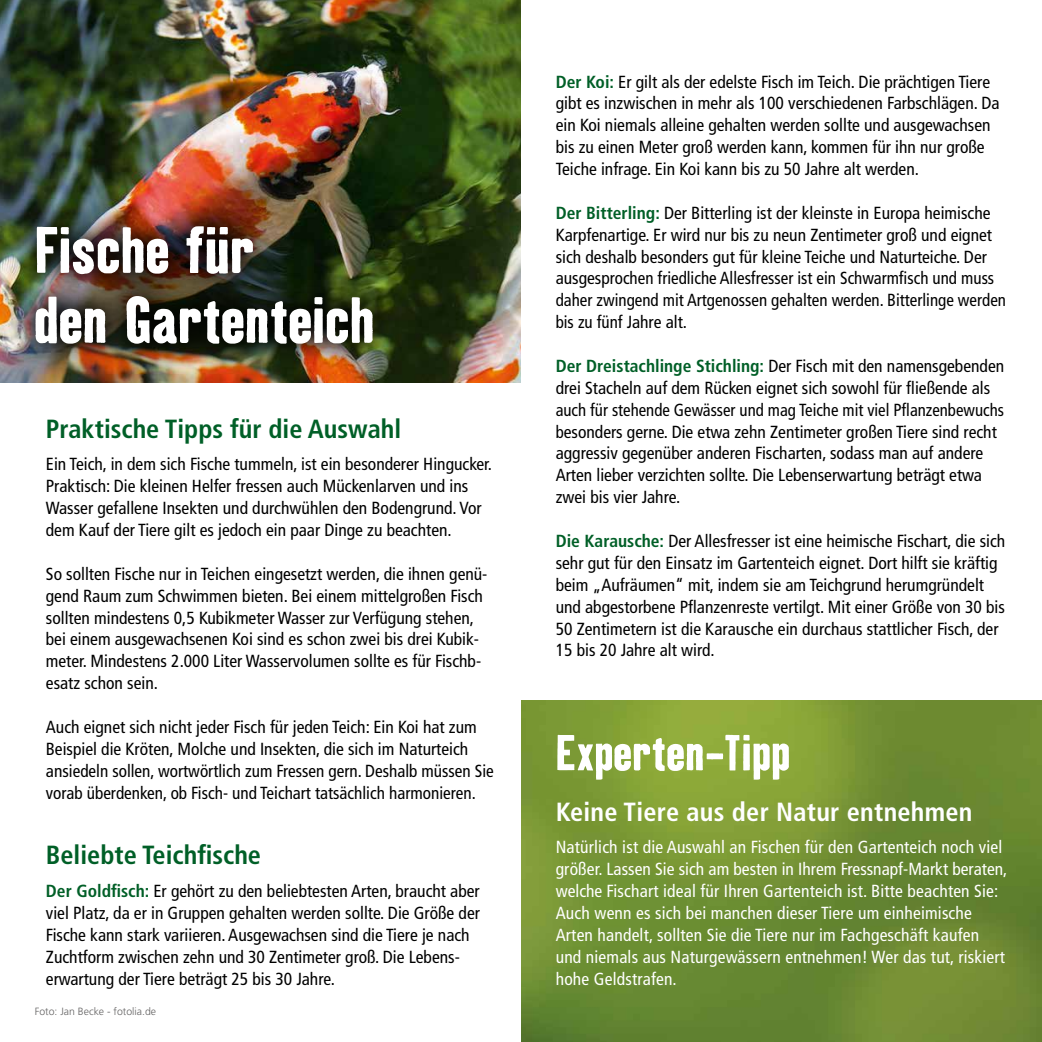
<style>
.page{position:relative;width:1042px;height:1042px;background:#fff}
.page>*{position:absolute;margin:0;border:0;box-sizing:border-box;transform-origin:0 0}
.t1{font:70px/70px "Fressnapf Kipp Pro No One";color:#fff}
.t2{font:54.25px "Fressnapf Kipp Pro No One";letter-spacing:.01em;color:#fff}
.t3{font:700 condensed 26.25px "Frutiger LT Pro";color:#005f27}
.t4{font:700 condensed 26.25px "Frutiger LT Std";letter-spacing:.01em;color:#fff}
.t5{font:condensed 17.5px/21.9px "Frutiger LT Std";color:#000}
.t6{font:condensed 17.5px/21.9px "Frutiger LT Pro";letter-spacing:.01em;color:#fff}
.t7{font:300 10.5px "Frutiger LT Pro";color:#646363}
.s1{font-weight:700;color:#005f27}
</style>
<div class="page">
<img style="left:521px;top:700px;width:521px;height:342px">
<img style="left:0;top:0;width:521px;height:383px">
<img style="left:9px;top:199px;width:390px;height:171px">
<h1 class="t1" style="left:35px;top:215px;width:342px">Fische für<br>den Gartenteich</h1>
<h3 class="t3" style="left:46px;top:413px;width:357px">Praktische Tipps für die Auswahl</h3>
<p class="t5" style="left:46px;top:453px;width:448px">Ein Teich, in dem sich Fische tummeln, ist ein besonderer Hingucker.<br>Praktisch: Die kleinen Helfer fressen auch Mückenlarven und ins Wasser gefallene Insekten und durchwühlen den Bodengrund. Vor dem Kauf der Tiere gilt es jedoch ein paar Dinge zu beachten.</p>
<p class="t5" style="left:46px;top:563px;width:443px">So sollten Fische nur in Teichen eingesetzt werden, die ihnen genü&shy;gend Raum zum Schwimmen bieten. Bei einem mittelgroßen Fisch sollten mindestens 0,5 Kubikmeter Wasser zur Verfügung stehen, bei einem ausgewachsenen Koi sind es schon zwei bis drei Kubik&shy;meter. Mindestens 2.000 Liter Wasservolumen sollte es für Fischb&shy;esatz schon sein.</p>
<p class="t5" style="left:46px;top:716px;width:449px">Auch eignet sich nicht jeder Fisch für jeden Teich: Ein Koi hat zum Beispiel die Kröten, Molche und Insekten, die sich im Naturteich ansiedeln sollen, wortwörtlich zum Fressen gern. Deshalb müssen Sie vorab überdenken, ob Fisch- und Teichart tatsächlich harmonieren.</p>
<h3 class="t3" style="left:46px;top:839px;width:217px">Beliebte Teichfische</h3>
<p class="t5" style="left:46px;top:880px;width:435px"><span class="s1">Der Goldfisch:</span> Er gehört zu den beliebtesten Arten, braucht aber viel Platz, da er in Gruppen gehalten werden sollte. Die Größe der Fische kann stark variieren. Ausgewachsen sind die Tiere je nach Zuchtform zwischen zehn und 30 Zentimeter groß. Die Lebens&shy;erwartung der Tiere beträgt 25 bis 30 Jahre.</p>
<p class="t7" style="left:35px;top:1005px;width:123px">Foto: Jan Becke - fotolia.de</p>
<p class="t5" style="left:556px;top:71px;width:445px"><span class="s1">Der Koi:</span> Er gilt als der edelste Fisch im Teich. Die prächtigen Tiere gibt es inzwischen in mehr als 100 verschiedenen Farbschlägen. Da ein Koi niemals alleine gehalten werden sollte und ausgewachsen bis zu einen Meter groß werden kann, kommen für ihn nur große Teiche infrage. Ein Koi kann bis zu 50 Jahre alt werden.</p>
<p class="t5" style="left:556px;top:202px;width:452px"><span class="s1">Der Bitterling:</span> Der Bitterling ist der kleinste in Europa heimische Karpfenartige. Er wird nur bis zu neun Zentimeter groß und eignet sich deshalb besonders gut für kleine Teiche und Naturteiche. Der ausgesprochen friedliche Allesfresser ist ein Schwarmfisch und muss daher zwingend mit Artgenossen gehalten werden. Bitterlinge werden bis zu fünf Jahre alt.</p>
<p class="t5" style="left:556px;top:355px;width:450px"><span class="s1">Der Dreistachlinge Stichling:</span> Der Fisch mit den namensgebenden drei Stacheln auf dem Rücken eignet sich sowohl für fließende als auch für stehende Gewässer und mag Teiche mit viel Pflanzenbewuchs besonders gerne. Die etwa zehn Zentimeter großen Tiere sind recht aggressiv gegenüber anderen Fischarten, sodass man auf andere Arten lieber verzichten sollte. Die Lebenserwartung beträgt etwa zwei bis vier Jahre.</p>
<p class="t5" style="left:556px;top:530px;width:451px"><span class="s1">Die Karausche:</span> Der Allesfresser ist eine heimische Fischart, die sich sehr gut für den Einsatz im Gartenteich eignet. Dort hilft sie kräftig beim „Aufräumen“ mit, indem sie am Teichgrund herumgründelt und abgestorbene Pflanzenreste vertilgt. Mit einer Größe von 30 bis 50 Zentimetern ist die Karausche ein durchaus stattlicher Fisch, der 15 bis 20 Jahre alt wird.</p>
<h2 class="t2" style="left:556px;top:723px;width:235px">Experten-Tipp</h2>
<h3 class="t4" style="left:556px;top:796px;width:418px">Keine Tiere aus der Natur entnehmen</h3>
<p class="t6" style="left:556px;top:836px;width:453px">Natürlich ist die Auswahl an Fischen für den Gartenteich noch viel größer. Lassen Sie sich am besten in Ihrem Fressnapf-Markt beraten, welche Fischart ideal für Ihren Gartenteich ist. Bitte beachten Sie:<br>Auch wenn es sich bei manchen dieser Tiere um einheimische Arten handelt, sollten Sie die Tiere nur im Fachgeschäft kaufen und niemals aus Naturgewässern entnehmen! Wer das tut, riskiert hohe Geldstrafen.</p>
</div>
